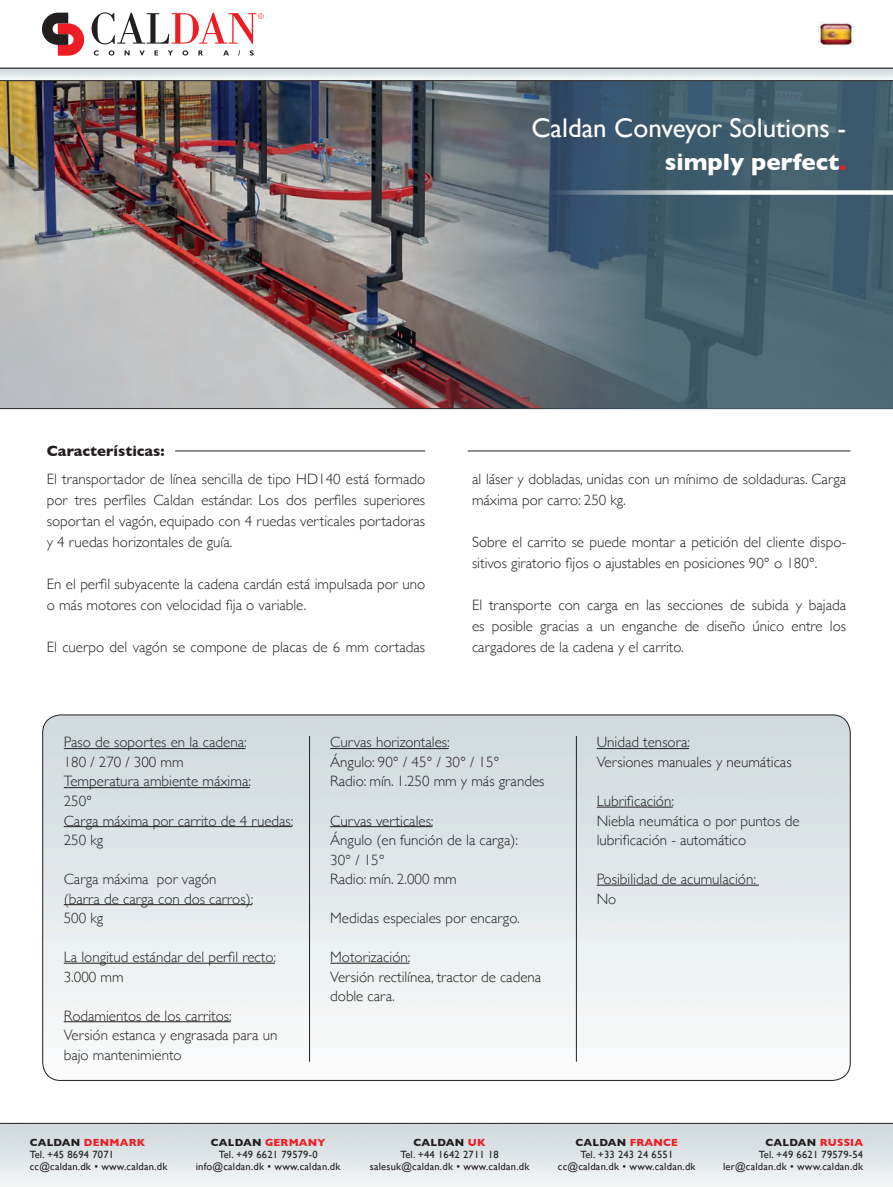
<style>
.page{position:relative;width:893px;height:1187px;background:#fff}
.page>*{position:absolute;margin:0;border:0;box-sizing:border-box;transform-origin:0 0}
.t1{font:27px "Gill Sans";color:#fff}
.t2{font:700 24px "Gill Sans";color:#fff}
.txt{font:300 15px/21px "Gill Sans";color:#231f20}
.txt-2{font:700 15px "Gill Sans";color:#231f20}
.t3{font:10.5px/12px "Gill Sans";letter-spacing:.02em;color:#231f20;text-align:center}
.s1{color:#ee1d23}
.s2{font-weight:700}
.s3{font-weight:700;color:#ee1d23}
</style>
<div class="page">
<img style="left:0;top:81px;width:893px;height:328px">
<svg style="left:395px;top:81px;width:498px;height:327px;background:#546672"></svg>
<img style="left:818px;top:22px;width:35px;height:24px">
<svg style="left:94px;top:50px;width:5px;height:6px"></svg>
<svg style="left:109px;top:50px;width:5px;height:6px"></svg>
<svg style="left:125px;top:50px;width:5px;height:5px"></svg>
<svg style="left:139px;top:50px;width:6px;height:6px"></svg>
<svg style="left:154px;top:50px;width:4px;height:5px"></svg>
<svg style="left:168px;top:50px;width:5px;height:5px"></svg>
<svg style="left:182px;top:50px;width:6px;height:6px"></svg>
<svg style="left:198px;top:50px;width:5px;height:5px"></svg>
<svg style="left:223px;top:50px;width:6px;height:5px"></svg>
<svg style="left:250px;top:50px;width:4px;height:6px"></svg>
<svg style="left:42px;top:13px;width:42px;height:43px"></svg>
<svg style="left:92px;top:12px;width:172px;height:32px"></svg>
<svg style="left:0;top:1123px;width:893px;height:63px;background:#dde3e5"></svg>
<svg style="left:0;top:68px;width:893px;height:13px"></svg>
<hr style="left:175px;top:450px;width:250px;height:1px;background:#231f20">
<hr style="left:468px;top:450px;width:382px;height:1px;background:#231f20">
<img style="left:43px;top:715px;width:807px;height:365px">
<hr style="left:309px;top:736px;width:1px;height:325px;background:#231f20">
<hr style="left:576px;top:736px;width:1px;height:325px;background:#231f20">
<svg style="left:549px;top:190px;width:344px;height:5px"></svg>
<hr style="left:64px;top:748px;width:182px;height:1px;background:#231f20">
<hr style="left:64px;top:787px;width:186px;height:1px;background:#231f20">
<hr style="left:64px;top:826px;width:228px;height:1px;background:#231f20">
<hr style="left:64px;top:904px;width:188px;height:1px;background:#231f20">
<hr style="left:64px;top:962px;width:211px;height:1px;background:#231f20">
<hr style="left:64px;top:1021px;width:167px;height:1px;background:#231f20">
<hr style="left:330px;top:748px;width:119px;height:1px;background:#231f20">
<hr style="left:330px;top:826px;width:102px;height:1px;background:#231f20">
<hr style="left:330px;top:962px;width:79px;height:1px;background:#231f20">
<hr style="left:597px;top:748px;width:92px;height:1px;background:#231f20">
<hr style="left:597px;top:806px;width:76px;height:1px;background:#231f20">
<hr style="left:597px;top:884px;width:162px;height:1px;background:#231f20">
<h1 class="t1" style="left:531px;top:112px;width:316px">Caldan Conveyor Solutions -</h1>
<h2 class="t2" style="left:665px;top:142px;width:183px">simply perfect<span class="s1">.</span></h2>
<p class="txt-2" style="left:47px;top:438px;width:119px">Características:</p>
<p class="txt" style="left:47px;top:467px;width:380px;text-align:justify">El transportador de línea sencilla de tipo HD140 está formado por tres perfiles Caldan estándar. Los dos perfiles superiores soportan el vagón, equipado con 4 ruedas verticales portadoras y 4 ruedas horizontales de guía.</p>
<p class="txt" style="left:47px;top:572px;width:380px">En el perfil subyacente la cadena cardán está impulsada por uno o más motores con velocidad fija o variable.</p>
<p class="txt" style="left:47px;top:635px;width:380px">El cuerpo del vagón se compone de placas de 6 mm cortadas</p>
<p class="txt" style="left:472px;top:467px;width:376px">al láser y dobladas, unidas con un mínimo de soldaduras. Carga máxima por carro: 250 kg.</p>
<p class="txt" style="left:472px;top:530px;width:376px">Sobre el carrito se puede montar a petición del cliente dispo&shy;sitivos giratorio fijos o ajustables en posiciones 90° o 180°.</p>
<p class="txt" style="left:472px;top:593px;width:376px;text-align:justify">El transporte con carga en las secciones de subida y bajada es posible gracias a un enganche de diseño único entre los cargadores de la cadena y el carrito.</p>
<p class="txt" style="left:64px;top:731px;width:184px">Paso de soportes en la cadena:</p>
<p class="txt" style="left:64px;top:750px;width:121px">180 / 270 / 300 mm</p>
<p class="txt" style="left:64px;top:771px;width:189px;line-height:19.5px">Temperatura ambiente máxima:<br>250°</p>
<p class="txt" style="left:64px;top:809px;width:231px">Carga máxima por carrito de 4 ruedas:</p>
<p class="txt" style="left:64px;top:828px;width:41px">250 kg</p>
<p class="txt" style="left:64px;top:867px;width:154px">Carga máxima por vagón</p>
<p class="txt" style="left:64px;top:887px;width:191px">(barra de carga con dos carros):</p>
<p class="txt" style="left:64px;top:906px;width:41px">500 kg</p>
<p class="txt" style="left:64px;top:945px;width:214px">La longitud estándar del perfil recto:</p>
<p class="txt" style="left:64px;top:965px;width:61px">3.000 mm</p>
<p class="txt" style="left:64px;top:1004px;width:170px">Rodamientos de los carritos:</p>
<p class="txt" style="left:64px;top:1024px;width:215px;line-height:19.5px">Versión estanca y engrasada para un bajo mantenimiento</p>
<p class="txt" style="left:330px;top:731px;width:121px">Curvas horizontales:</p>
<p class="txt" style="left:330px;top:750px;width:171px">Ángulo: 90° / 45° / 30° / 15°</p>
<p class="txt" style="left:330px;top:770px;width:216px">Radio: mín. 1.250 mm y más grandes</p>
<p class="txt" style="left:330px;top:809px;width:105px">Curvas verticales:</p>
<p class="txt" style="left:330px;top:829px;width:189px;line-height:19.5px">Ángulo (en función de la carga):<br>30° / 15°</p>
<p class="txt" style="left:330px;top:867px;width:128px">Radio: mín. 2.000 mm</p>
<p class="txt" style="left:330px;top:906px;width:191px">Medidas especiales por encargo.</p>
<p class="txt" style="left:330px;top:945px;width:82px">Motorización:</p>
<p class="txt" style="left:330px;top:966px;width:213px;line-height:19.5px">Versión rectilínea, tractor de cadena doble cara.</p>
<p class="txt" style="left:597px;top:731px;width:95px">Unidad tensora:</p>
<p class="txt" style="left:597px;top:750px;width:196px">Versiones manuales y neumáticas</p>
<p class="txt" style="left:597px;top:789px;width:79px">Lubrificación:</p>
<p class="txt" style="left:597px;top:810px;width:204px;line-height:19.5px">Niebla neumática o por puntos de lubrificación - automático</p>
<p class="txt" style="left:597px;top:868px;width:161px;line-height:19.5px">Posibilidad de acumulación:<br>No</p>
<p class="t3" style="left:30px;top:1135px;width:139px;text-align:left"><span class="s2">CALDAN</span> <span class="s3">DENMARK<br></span>Tel. +45 8694 7071 cc@caldan.dk • www.caldan.dk</p>
<p class="t3" style="left:370px;top:1135px;width:161px"><span class="s2">CALDAN</span> <span class="s3">UK<br></span>Tel. +44 1642 2711 18 salesuk@caldan.dk • www.caldan.dk</p>
<p class="t3" style="left:196px;top:1135px;width:146px"><span class="s2">CALDAN</span> <span class="s3">GERMANY<br></span>Tel. +49 6621 79579-0 info@caldan.dk • www.caldan.dk</p>
<p class="t3" style="left:723px;top:1135px;width:142px;text-align:right"><span class="s2">CALDAN</span> <span class="s3">RUSSIA<br></span>Tel. +49 6621 79579-54 ler@caldan.dk • www.caldan.dk</p>
<p class="t3" style="left:558px;top:1135px;width:139px"><span class="s2">CALDAN</span> <span class="s3">FRANCE<br></span>Tel. +33 243 24 6551 cc@caldan.dk • www.caldan.dk</p>
</div>
